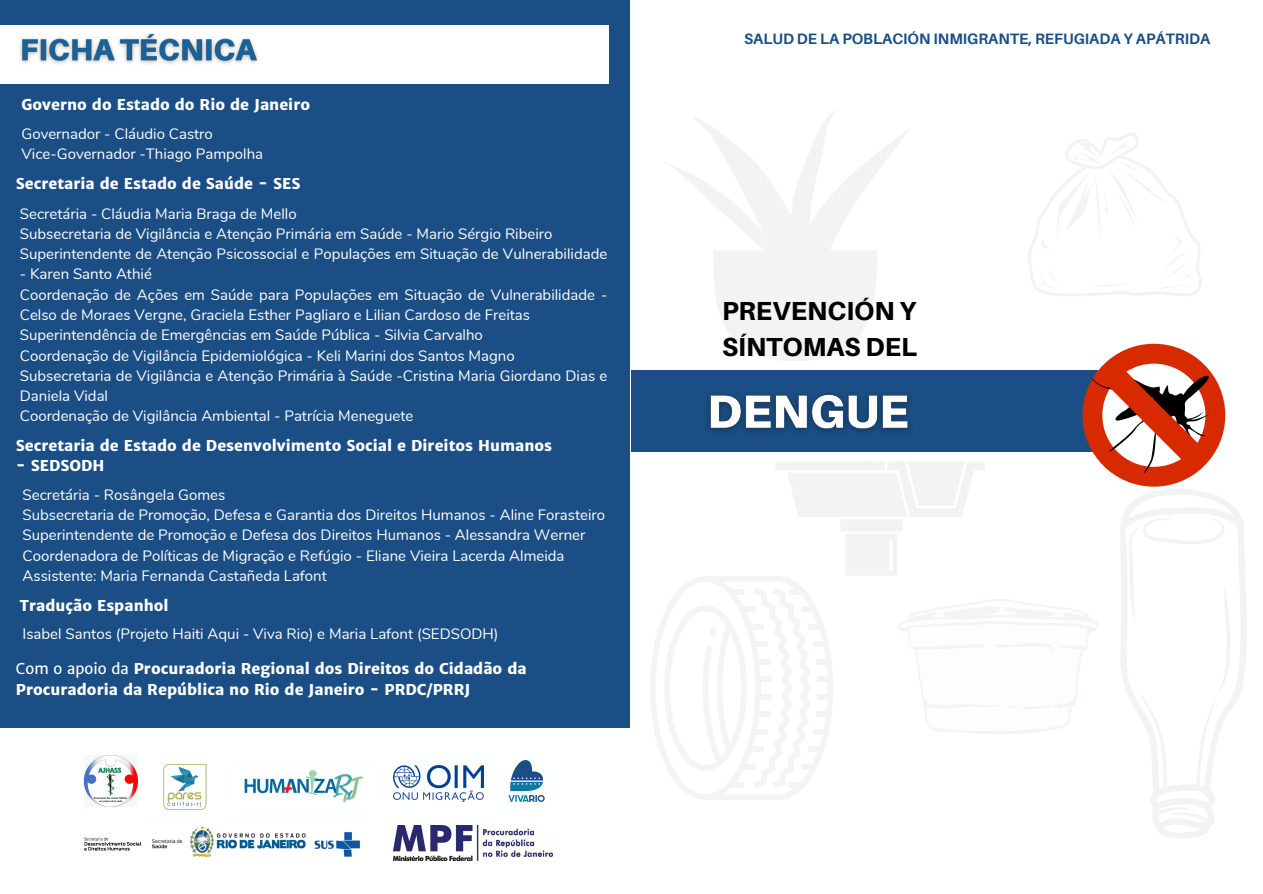
<style>
.page{position:relative;width:1263px;height:894px;background:#fff}
.page>*{position:absolute;margin:0;border:0;box-sizing:border-box;transform-origin:0 0}
.t1{font:800 26.1px/36px "Aileron";color:#000}
.t2{font:15px/20.2px "Nunito";color:#fff}
.t3{font:800 15px/20.2px "Merriweather Sans";color:#fff}
.t4{font:700 15px "Aileron";color:#1b4e84}
.s1{font-weight:400}
</style>
<div class="page">
<div style="left:0;top:0;width:630px;height:727px;background:#1b4e84"></div>
<div style="left:631px;top:370px;width:467px;height:82px;background:#1b4e84"></div>
<svg style="left:1151px;top:504px;width:96px;height:334px"></svg>
<svg style="left:650px;top:132px;width:580px;height:667px"></svg>
<div style="left:0;top:25px;width:609px;height:59px;background:#fff"></div>
<img style="left:394px;top:765px;width:90px;height:36px">
<img style="left:508px;top:760px;width:37px;height:42px">
<img style="left:85px;top:837px;width:57px;height:14px">
<img style="left:244px;top:770px;width:119px;height:33px">
<img style="left:85px;top:755px;width:52px;height:51px">
<img style="left:152px;top:826px;width:208px;height:31px">
<img style="left:163px;top:764px;width:44px;height:46px">
<img style="left:394px;top:825px;width:158px;height:35px">
<img style="left:20px;top:33px;width:238px;height:31px">
<h5 class="t3" style="left:22px;top:95px;width:290px">Governo do Estado do Rio de Janeiro</h5>
<p class="t2" style="left:22px;top:124px;width:193px">Governador - Cláudio Castro</p>
<p class="t2" style="left:22px;top:144px;width:243px">Vice-Governador -Thiago Pampolha</p>
<p class="t3" style="left:16px;top:173px;width:286px">Secretaria de Estado de Saúde - SES</p>
<p class="t2" style="left:20px;top:203px;width:278px">Secretária - Cláudia Maria Braga de Mello</p>
<p class="t2" style="left:20px;top:224px;width:534px">Subsecretaria de Vigilância e Atenção Primária em Saúde - Mario Sérgio Ribeiro</p>
<p class="t2" style="left:20px;top:244px;width:589px">Superintendente de Atenção Psicossocial e Populações em Situação de Vulnerabilidade</p>
<p class="t2" style="left:20px;top:264px;width:134px">- Karen Santo Athié</p>
<p class="t2" style="left:20px;top:284px;width:589px">Coordenação de Ações em Saúde para Populações em Situação de Vulnerabilidade -<br>Celso de Moraes Vergne, Graciela Esther Pagliaro e Lilian Cardoso de Freitas</p>
<p class="t2" style="left:20px;top:325px;width:465px">Superintendência de Emergências em Saúde Pública - Silvia Carvalho</p>
<h5 class="t2" style="left:20px;top:345px;width:496px">Coordenação de Vigilância Epidemiológica - Keli Marini dos Santos Magno</h5>
<p class="t2" style="left:20px;top:365px;width:589px">Subsecretaria de Vigilância e Atenção Primária à Saúde -Cristina Maria Giordano Dias e<br>Daniela Vidal</p>
<p class="t2" style="left:20px;top:406px;width:395px">Coordenação de Vigilância Ambiental - Patrícia Meneguete</p>
<p class="t3" style="left:16px;top:435px;width:538px">Secretaria de Estado de Desenvolvimento Social e Direitos Humanos</p>
<p class="t3" style="left:16px;top:455px;width:90px">- SEDSODH</p>
<p class="t2" style="left:23px;top:484px;width:204px">Secretária - Rosângela Gomes</p>
<p class="t2" style="left:23px;top:505px;width:584px">Subsecretaria de Promoção, Defesa e Garantia dos Direitos Humanos - Aline Forasteiro</p>
<p class="t2" style="left:23px;top:525px;width:564px">Superintendente de Promoção e Defesa dos Direitos Humanos - Alessandra Werner</p>
<p class="t2" style="left:23px;top:545px;width:543px">Coordenadora de Políticas de Migração e Refúgio - Eliane Vieira Lacerda Almeida</p>
<p class="t2" style="left:23px;top:565px;width:306px">Assistente: Maria Fernanda Castañeda Lafont</p>
<h4 class="t3" style="left:20px;top:595px;width:150px">Tradução Espanhol</h4>
<p class="t2" style="left:23px;top:623px;width:478px">Isabel Santos (Projeto Haiti Aqui - Viva Rio) e Maria Lafont (SEDSODH)</p>
<p class="t3" style="left:16px;top:658px;width:512px"><span class="s1">Com o apoio da</span> Procuradoria Regional dos Direitos do Cidadão da<br>Procuradoria da República no Rio de Janeiro - PRDC/PRRJ</p>
<p class="t4" style="left:744px;top:30px;width:468px">SALUD DE LA POBLACIÓN INMIGRANTE, REFUGIADA Y APÁTRIDA</p>
<h5 class="t1" style="left:722px;top:292px;width:197px">PREVENCIÓN Y<br>SÍNTOMAS DEL</h5>
</div>
